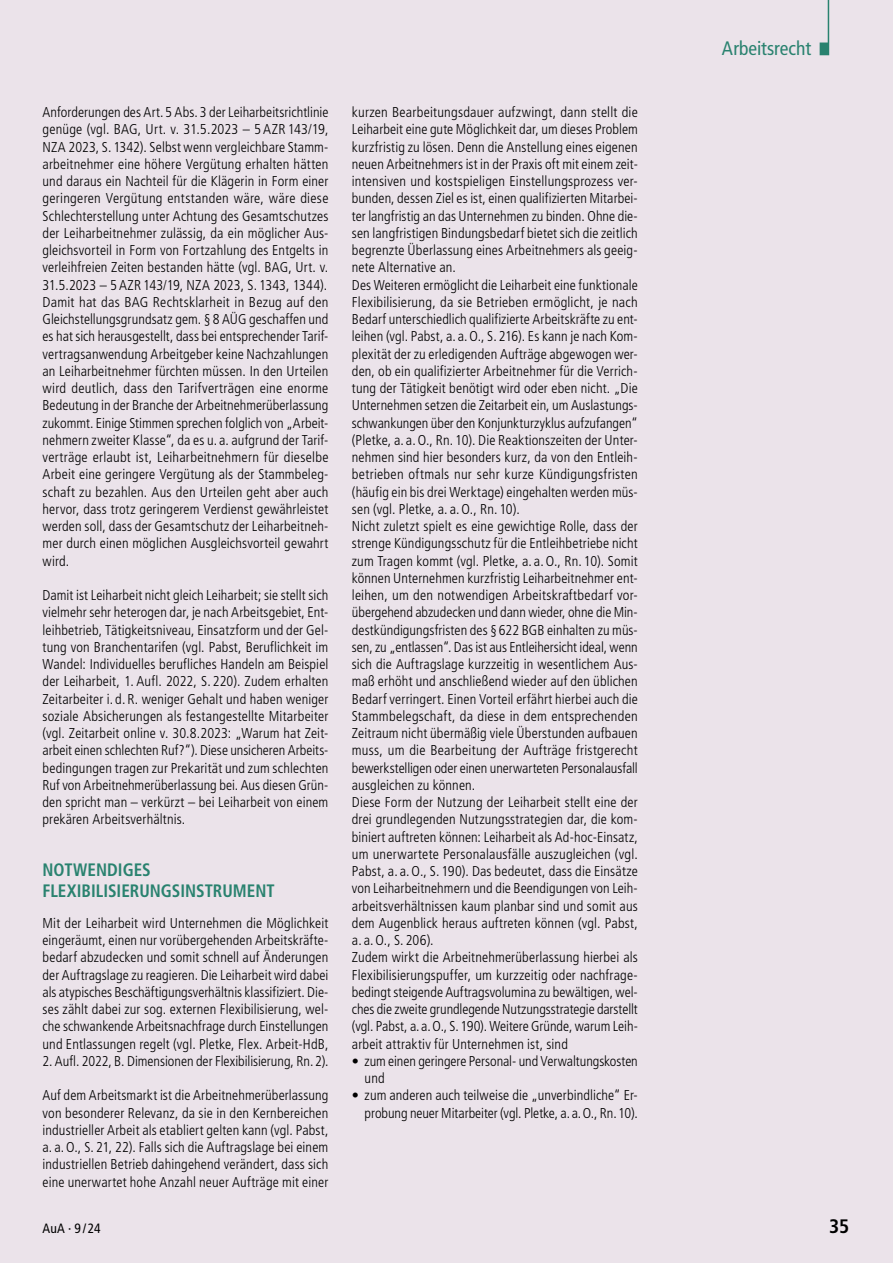
<style>
.page{position:relative;width:893px;height:1263px;background:#ebe3ea}
.page>*{position:absolute;margin:0;border:0;box-sizing:border-box;transform-origin:0 0}
.t1{font:condensed 19.5px "Frutiger LT Std";letter-spacing:-.005em;color:#29826f}
.t2{font:700 condensed 19.5px "Frutiger LT Std";color:#000}
.t3{font:700 condensed 18px/21px "Frutiger LT Std";letter-spacing:.005em;color:#29826f;scale:.95 1}
.t4{font:300 condensed 14.25px/17.2px "Frutiger LT Std";letter-spacing:.01em;color:#000;text-align:justify}
.t5{font:condensed 13.5px "Frutiger LT Std";color:#000}
</style>
<div class="page">
<svg style="left:820px;top:0;width:9px;height:55px"></svg>
<p class="t4" style="left:43px;top:104px;width:287px">Anforderungen des Art. 5 Abs. 3 der Leiharbeitsrichtlinie genüge (vgl. BAG, Urt. v. 31.5.2023 – 5 AZR 143/19, NZA 2023, S. 1342). Selbst wenn vergleichbare Stamm&shy;arbeitnehmer eine höhere Vergütung erhalten hätten und daraus ein Nachteil für die Klägerin in Form einer geringeren Vergütung entstanden wäre, wäre diese Schlechterstellung unter Achtung des Gesamtschutzes der Leiharbeitnehmer zulässig, da ein möglicher Aus&shy;gleichsvorteil in Form von Fortzahlung des Entgelts in verleihfreien Zeiten bestanden hätte (vgl. BAG, Urt. v.<br>31.5.2023 – 5 AZR 143/19, NZA 2023, S. 1343, 1344).<br>Damit hat das BAG Rechtsklarheit in Bezug auf den Gleichstellungsgrundsatz gem. § 8 AÜG geschaffen und es hat sich herausgestellt, dass bei entsprechender Tarif&shy;vertragsanwendung Arbeitgeber keine Nachzahlungen an Leiharbeitnehmer fürchten müssen. In den Urteilen wird deutlich, dass den Tarifverträgen eine enorme Bedeutung in der Branche der Arbeitnehmerüberlassung zukommt. Einige Stimmen sprechen folglich von „Arbeit&shy;nehmern zweiter Klasse“, da es u. a. aufgrund der Tarif&shy;verträge erlaubt ist, Leiharbeitnehmern für dieselbe Arbeit eine geringere Vergütung als der Stammbeleg&shy;schaft zu bezahlen. Aus den Urteilen geht aber auch hervor, dass trotz geringerem Verdienst gewährleistet werden soll, dass der Gesamtschutz der Leiharbeitneh&shy;mer durch einen möglichen Ausgleichsvorteil gewahrt wird.</p>
<p class="t4" style="left:43px;top:587px;width:287px">Damit ist Leiharbeit nicht gleich Leiharbeit; sie stellt sich vielmehr sehr heterogen dar, je nach Arbeitsgebiet, Ent&shy;leihbetrieb, Tätigkeitsniveau, Einsatzform und der Gel&shy;tung von Branchentarifen (vgl. Pabst, Beruflichkeit im Wandel: Individuelles berufliches Handeln am Beispiel der Leiharbeit, 1. Aufl. 2022, S. 220). Zudem erhalten Zeitarbeiter i. d. R. weniger Gehalt und haben weniger soziale Absicherungen als festangestellte Mitarbeiter (vgl. Zeitarbeit online v. 30.8.2023: „Warum hat Zeit&shy;arbeit einen schlechten Ruf?“). Diese unsicheren Arbeits&shy;bedingungen tragen zur Prekarität und zum schlechten Ruf von Arbeitnehmerüberlassung bei. Aus diesen Grün&shy;den spricht man – verkürzt – bei Leiharbeit von einem prekären Arbeitsverhältnis.</p>
<p class="t3" style="left:43px;top:859px;width:58px">NOTWENDIGES<br>FLEXIBILISIER</p>
<p class="t3" style="left:139px;top:880px;width:21px">UNGS-INSTR</p>
<p class="t3" style="left:222px;top:880px;width:21px">UMENT-</p>
<p class="t4" style="left:43px;top:914px;width:287px">Mit der Leiharbeit wird Unternehmen die Möglichkeit eingeräumt, einen nur vorübergehenden Arbeitskräfte&shy;bedarf abzudecken und somit schnell auf Änderungen der Auftragslage zu reagieren. Die Leiharbeit wird dabei als atypisches Beschäftigungsverhältnis klassifiziert. Die&shy;ses zählt dabei zur sog. externen Flexibilisierung, wel&shy;che schwankende Arbeitsnachfrage durch Einstellungen und Entlassungen regelt (vgl. Pletke, Flex. Arbeit-HdB,</p>
<p class="t4" style="left:43px;top:1052px;width:287px">2. Aufl. 2022, B. Dimensionen der Flexibilisierung, Rn.2).</p>
<p class="t4" style="left:43px;top:1087px;width:287px">Auf dem Arbeitsmarkt ist die Arbeitnehmerüberlassung von besonderer Relevanz, da sie in den Kernbereichen industrieller Arbeit als etabliert gelten kann (vgl. Pabst, a. a.O., S. 21, 22). Falls sich die Auftragslage bei einem industriellen Betrieb dahingehend verändert, dass sich eine unerwartet hohe Anzahl neuer Aufträge mit einer</p>
<p class="t4" style="left:352px;top:104px;width:287px;text-align:left">kurzen Bearbeitungsdauer aufzwingt, dann stellt die Leiharbeit eine gute Möglichkeit dar, um dieses Problem kurzfristig zu lösen. Denn die Anstellung eines eigenen neuen Arbeitnehmers ist in der Praxis oft mit einem zeit&shy;intensiven und kostspieligen Einstellungsprozess ver&shy;bunden, dessen Ziel es ist, einen qualifizierten Mitarbei&shy;ter langfristig an das Unternehmen zu binden. Ohne die&shy;sen langfristigen Bindungsbedarf bietet sich die zeitlich begrenzte Überlassung eines Arbeitnehmers als geeig&shy;nete Alternative an.<br>Des Weiteren ermöglicht die Leiharbeit eine funktionale Flexibilisierung, da sie Betrieben ermöglicht, je nach Bedarf unterschiedlich qualifizierte Arbeitskräfte zu ent&shy;leihen (vgl. Pabst, a. a.O., S. 216). Es kann je nach Kom&shy;plexität der zu erledigenden Aufträge abgewogen wer&shy;den, ob ein qualifizierter Arbeitnehmer für die Verrich&shy;tung der Tätigkeit benötigt wird oder eben nicht. „Die Unternehmen setzen die Zeitarbeit ein, um Auslastungs&shy;schwankungen über den Konjunkturzyklus aufzufangen“ (Pletke, a. a.O., Rn. 10). Die Reaktionszeiten der Unter&shy;nehmen sind hier besonders kurz, da von den Entleih&shy;betrieben oftmals nur sehr kurze Kündigungsfristen (häufig ein bis drei Werktage) eingehalten werden müs&shy;sen (vgl. Pletke, a. a.O., Rn. 10).<br>Nicht zuletzt spielt es eine gewichtige Rolle, dass der strenge Kündigungsschutz für die Entleihbetriebe nicht zum Tragen kommt (vgl. Pletke, a. a.O., Rn. 10). Somit können Unternehmen kurzfristig Leiharbeitnehmer ent&shy;leihen, um den notwendigen Arbeitskraftbedarf vor&shy;übergehend abzudecken und dann wieder, ohne die Min&shy;destkündigungsfristen des § 622 BGB einhalten zu müs&shy;sen, zu „entlassen“. Das ist aus Entleihersicht ideal, wenn sich die Auftragslage kurzzeitig in wesentlichem Aus&shy;maß erhöht und anschließend wieder auf den üblichen Bedarf verringert. Einen Vorteil erfährt hierbei auch die Stammbelegschaft, da diese in dem entsprechenden Zeitraum nicht übermäßig viele Überstunden aufbauen muss, um die Bearbeitung der Aufträge fristgerecht bewerkstelligen oder einen unerwarteten Personalausfall ausgleichen zu können.<br>Diese Form der Nutzung der Leiharbeit stellt eine der drei grundlegenden Nutzungsstrategien dar, die kom&shy;biniert auftreten können: Leiharbeit als Ad-hoc-Einsatz, um unerwartete Personalausfälle auszugleichen (vgl.<br>Pabst, a. a.O., S. 190). Das bedeutet, dass die Einsätze von Leiharbeitnehmern und die Beendigungen von Leih&shy;arbeitsverhältnissen kaum planbar sind und somit aus dem Augenblick heraus auftreten können (vgl. Pabst, a. a.O., S. 206).<br>Zudem wirkt die Arbeitnehmerüberlassung hierbei als Flexibilisierungspuffer, um kurzzeitig oder nachfrage&shy;bedingt steigende Auftragsvolumina zu bewältigen, wel&shy;ches die zweite grundlegende Nutzungsstrategie darstellt (vgl. Pabst, a. a.O., S.190). Weitere Gründe, warum Leih&shy;arbeit attraktiv für Unternehmen ist, sind</p>
<p class="t4" style="left:365px;top:1052px;width:275px;text-indent:-13px">• zum einen geringere Personal- und Verwaltungskosten und</p>
<p class="t4" style="left:352px;top:1087px;width:287px;text-align:right">• zum anderen auch teilweise die „unverbindliche“ Er&shy;probung neuer Mitarbeiter (vgl. Pletke, a.a.O., Rn.10).</p>
<p class="t1" style="left:722px;top:37px;width:91px">Arbeitsrecht</p>
<p class="t5" style="left:43px;top:1221px;width:60px">AuA · 9/24</p>
<p class="t2" style="left:829px;top:1215px;width:22px">35</p>
</div>
